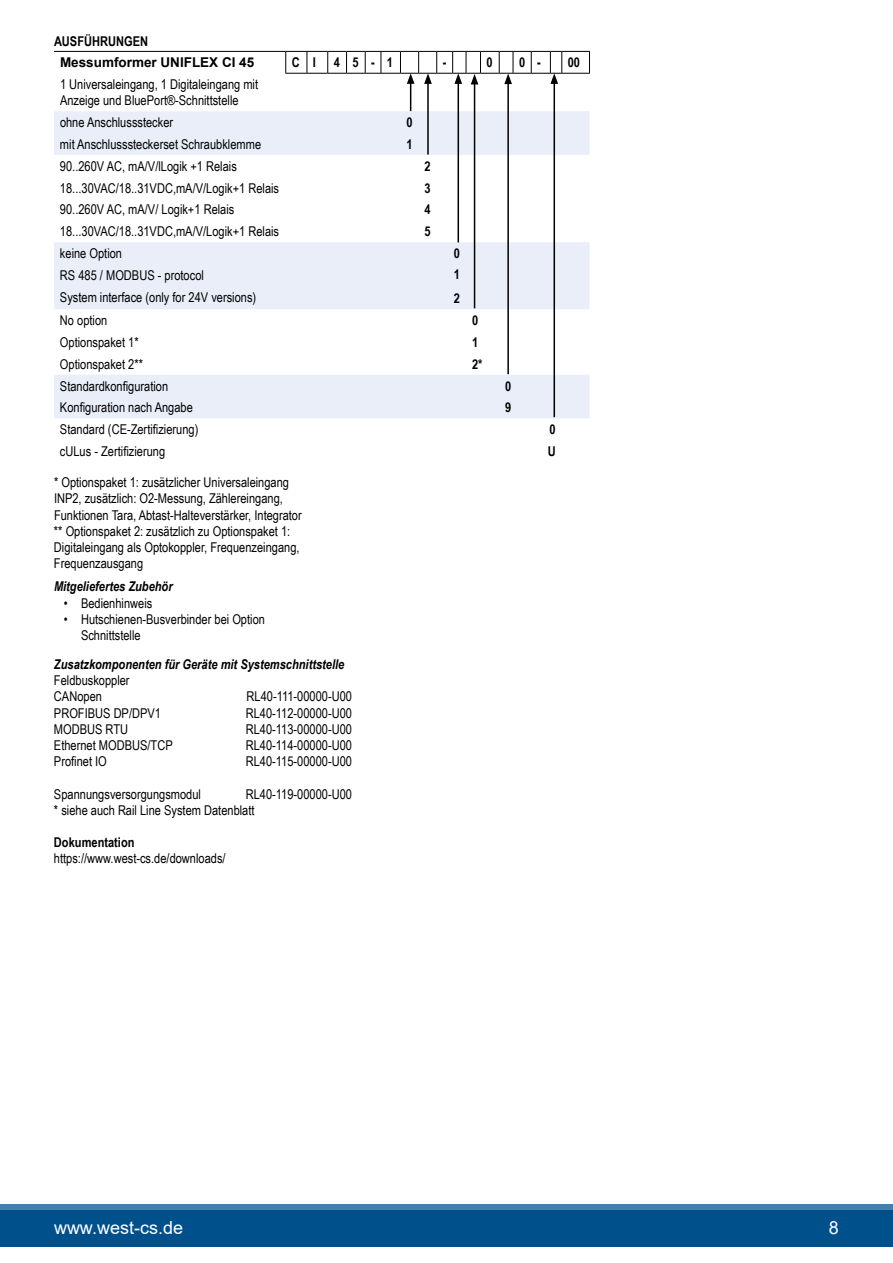
<style>
.page{position:relative;width:893px;height:1263px;background:#fff}
.page>*{position:absolute;margin:0;border:0;box-sizing:border-box;transform-origin:0 0}
.t1{font:18px "Arial";color:#fff}
.t2{font:13.5px/16.2px "Arial Narrow";color:#000}
.t3{font:italic 700 13.5px "Arial Narrow";color:#000}
.t4{font:700 13.5px/20.4px "Arial Narrow";color:#000}
.t5{font:700 13.5px "Arial";color:#000}
</style>
<div class="page">
<svg style="left:0;top:1204px;width:893px;height:7px;background:#3b79a6"></svg>
<div style="left:0;top:1211px;width:893px;height:36px;background:#00508c"></div>
<svg style="left:54px;top:111px;width:535px;height:307px;fill:#eef2fa"></svg>
<hr style="left:54px;top:51px;width:232px;height:1px;background:#000">
<hr style="left:410px;top:81px;width:1px;height:30px;background:#000">
<hr style="left:427px;top:82px;width:2px;height:73px;background:#000">
<hr style="left:458px;top:82px;width:1px;height:160px;background:#000">
<hr style="left:474px;top:82px;width:1px;height:226px;background:#000">
<hr style="left:507px;top:82px;width:2px;height:292px;background:#000">
<hr style="left:553px;top:82px;width:2px;height:335px;background:#000">
<svg style="left:285px;top:51px;width:305px;height:34px"></svg>
<p class="t4" style="left:54px;top:30px;width:96px">AUSFÜHRUNGEN</p>
<p class="t5" style="left:60px;top:53px;width:196px">Messumformer UNIFLEX CI 45</p>
<p class="t4" style="left:292px;top:52px;width:26px">C I</p>
<p class="t4" style="left:334px;top:52px;width:61px">45-1</p>
<p class="t4" style="left:443px;top:52px;width:5px">-</p>
<p class="t4" style="left:486px;top:52px;width:8px">0</p>
<p class="t4" style="left:519px;top:52px;width:23px">0 -</p>
<p class="t4" style="left:568px;top:52px;width:14px">00</p>
<p class="t2" style="left:60px;top:76px;width:200px">1 Universaleingang, 1 Digitaleingang mit<br>Anzeige und BluePort®-Schnittstelle</p>
<p class="t2" style="left:60px;top:114px;width:115px">ohne Anschlussstecker</p>
<p class="t4" style="left:406px;top:111px;width:8px">0</p>
<p class="t2" style="left:60px;top:136px;width:203px">mit Anschlusssteckerset Schraubklemme</p>
<p class="t4" style="left:406px;top:133px;width:8px">1</p>
<p class="t2" style="left:60px;top:157px;width:178px">90..260V AC, mA/V/lLogik +1 Relais</p>
<p class="t4" style="left:425px;top:155px;width:8px">2</p>
<p class="t2" style="left:60px;top:179px;width:221px">18...30VAC/18..31VDC,mA/V/Logik+1 Relais</p>
<p class="t4" style="left:425px;top:177px;width:8px">3</p>
<p class="t2" style="left:60px;top:201px;width:176px">90..260V AC, mA/V/ Logik+1 Relais</p>
<p class="t4" style="left:425px;top:199px;width:8px">4</p>
<p class="t2" style="left:60px;top:223px;width:221px">18...30VAC/18..31VDC,mA/V/Logik+1 Relais</p>
<p class="t4" style="left:425px;top:221px;width:8px">5</p>
<p class="t2" style="left:60px;top:245px;width:64px">keine Option</p>
<p class="t4" style="left:454px;top:242px;width:8px">0<br>1</p>
<p class="t4" style="left:454px;top:288px;width:8px">2</p>
<p class="t2" style="left:60px;top:264px;width:198px;line-height:21.9px">RS 485 / MODBUS - protocol<br>System interface (only for 24V versions)</p>
<p class="t2" style="left:60px;top:312px;width:49px">No option</p>
<p class="t4" style="left:472px;top:309px;width:8px">0</p>
<p class="t2" style="left:60px;top:334px;width:80px">Optionspaket 1*</p>
<p class="t4" style="left:472px;top:331px;width:8px">1</p>
<p class="t2" style="left:60px;top:355px;width:85px">Optionspaket 2**</p>
<p class="t4" style="left:472px;top:353px;width:12px">2*</p>
<p class="t2" style="left:60px;top:377px;width:110px">Standardkonfiguration</p>
<p class="t4" style="left:505px;top:375px;width:8px">0</p>
<p class="t2" style="left:60px;top:399px;width:134px">Konfiguration nach Angabe</p>
<p class="t4" style="left:505px;top:397px;width:8px">9</p>
<p class="t2" style="left:60px;top:421px;width:140px">Standard (CE-Zertifizierung)</p>
<p class="t4" style="left:550px;top:419px;width:8px">0</p>
<p class="t2" style="left:60px;top:443px;width:107px">cULus - Zertifizierung</p>
<p class="t4" style="left:548px;top:440px;width:9px">U</p>
<p class="t2" style="left:54px;top:474px;width:249px">* Optionspaket 1: zusätzlicher Universaleingang INP2, zusätzlich: O2-Messung, Zählereingang, Funktionen Tara, Abtast-Halteverstärker, Integrator ** Optionspaket 2: zusätzlich zu Optionspaket 1:<br>Digitaleingang als Optokoppler, Frequenzeingang, Frequenzausgang</p>
<p class="t3" style="left:54px;top:576px;width:120px">Mitgeliefertes Zubehör</p>
<p class="t2" style="left:64px;top:594px;width:90px">• Bedienhinweis</p>
<p class="t2" style="left:81px;top:610px;width:185px;text-indent:-17px">• Hutschienen-Busverbinder bei Option<br>Schnittstelle</p>
<p class="t3" style="left:54px;top:654px;width:292px">Zusatzkomponenten für Geräte mit Systemschnittstelle</p>
<p class="t2" style="left:54px;top:672px;width:77px">Feldbuskoppler<br>CANopen</p>
<p class="t2" style="left:247px;top:688px;width:107px">RL40-111-00000-U00</p>
<p class="t2" style="left:54px;top:704px;width:109px">PROFIBUS DP/DPV1</p>
<p class="t2" style="left:246px;top:704px;width:108px">RL40-112-00000-U00</p>
<p class="t2" style="left:54px;top:720px;width:76px">MODBUS RTU</p>
<p class="t2" style="left:246px;top:720px;width:108px">RL40-113-00000-U00</p>
<p class="t2" style="left:54px;top:737px;width:120px">Ethernet MODBUS/TCP</p>
<p class="t2" style="left:246px;top:737px;width:108px">RL40-114-00000-U00</p>
<p class="t2" style="left:54px;top:753px;width:54px">Profinet IO</p>
<p class="t2" style="left:246px;top:753px;width:108px">RL40-115-00000-U00</p>
<p class="t2" style="left:54px;top:785px;width:149px">Spannungsversorgungsmodul</p>
<p class="t2" style="left:54px;top:785px;width:300px;text-indent:192px">RL40-119-00000-U00 * siehe auch Rail Line System Datenblatt</p>
<p class="t4" style="left:54px;top:831px;width:82px">Dokumentation</p>
<p class="t2" style="left:54px;top:850px;width:173px">https://www.west-cs.de/downloads/</p>
<h1 class="t1" style="left:54px;top:1215px;width:131px">www.west-cs.de</h1>
<h1 class="t1" style="left:829px;top:1215px;width:12px">8</h1>
</div>
